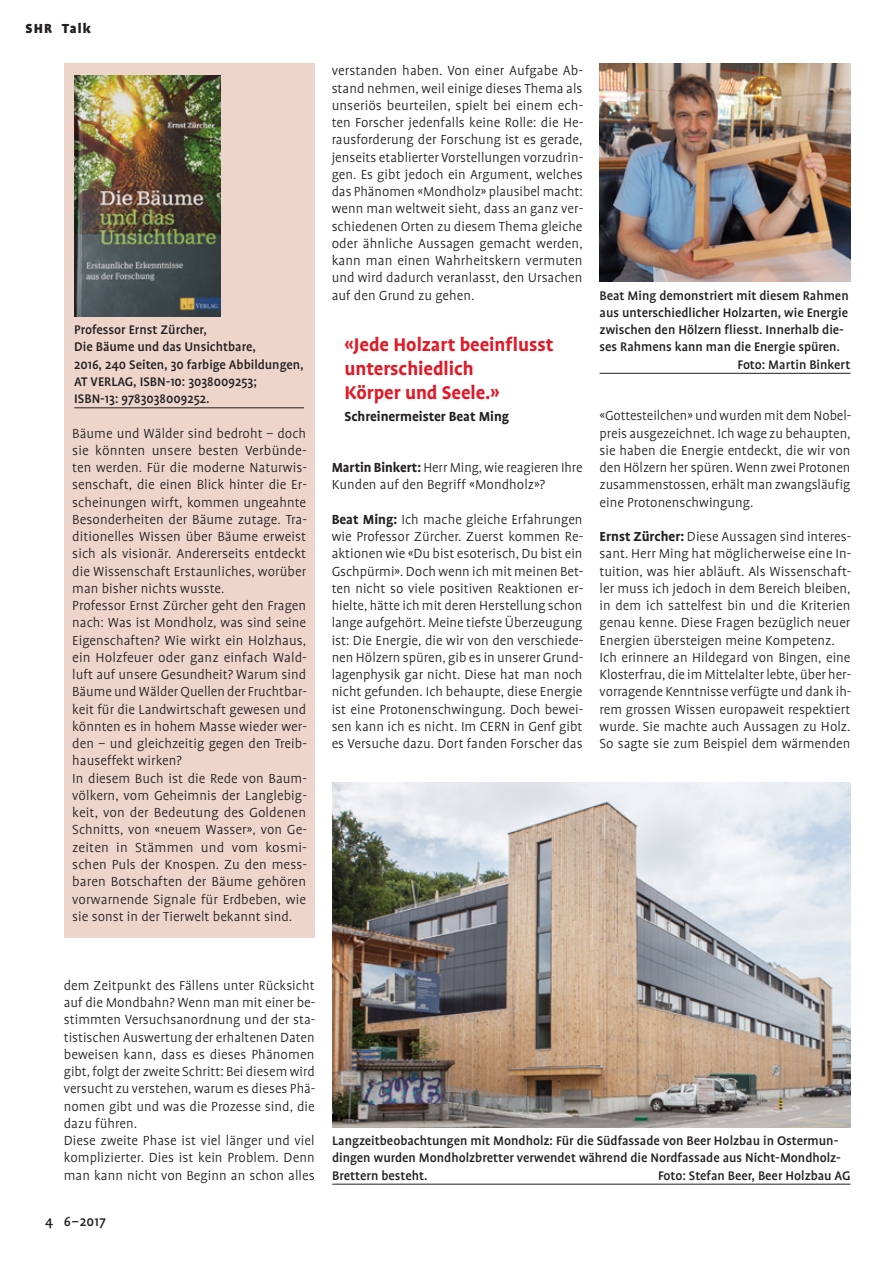
<style>
.page{position:relative;width:893px;height:1263px;background:#fff}
.page>*{position:absolute;margin:0;border:0;box-sizing:border-box;transform-origin:0 0}
.t1{font:700 21px/24px "Profile";letter-spacing:-.005em;color:#e21926}
.t2{font:300 15px/17.2px "Profile";letter-spacing:.005em;color:#231f20}
.t3{font:700 15px "Profile";letter-spacing:-.005em;color:#231f20}
.t4{font:500 15px "Profile";color:#231f20}
.t5{font:900 15px "Profile";letter-spacing:.075em;color:#231f20}
.t6{font:500 14.25px/17.2px "Profile";color:#231f20}
.s1{font-weight:700}
</style>
<div class="page">
<div style="left:64px;top:64px;width:251px;height:874px;background:#eed5cb"></div>
<hr style="left:74px;top:407px;width:230px;height:1px;background:#231f20">
<img style="left:600px;top:64px;width:250px;height:217px">
<img style="left:333px;top:782px;width:518px;height:346px">
<hr style="left:332px;top:1184px;width:518px;height:1px;background:#231f20">
<hr style="left:600px;top:373px;width:250px;height:1px;background:#231f20">
<img style="left:75px;top:75px;width:146px;height:241px">
<p class="t5" style="left:26px;top:20px;width:67px">SHR Talk</p>
<p class="t6" style="left:74px;top:321px;width:231px">Professor Ernst Zürcher,<br>Die Bäume und das Unsichtbare,<br>2016, 240 Seiten, 30 farbige Abbildungen,<br>AT VERLAG, ISBN-10: 3038009253;<br>ISBN-13: 9783038009252.</p>
<p class="t2" style="left:72px;top:425px;width:236px">Bäume und Wälder sind bedroht – doch sie könnten unsere besten Verbünde&shy;ten werden. Für die moderne Naturwis&shy;senschaft, die einen Blick hinter die Er&shy;scheinungen wirft, kommen ungeahnte Besonderheiten der Bäume zutage. Tra&shy;ditionelles Wissen über Bäume erweist sich als visionär. Andererseits entdeckt die Wissenschaft Erstaunliches, worüber man bisher nichts wusste.<br>Professor Ernst Zürcher geht den Fragen nach: Was ist Mondholz, was sind seine Eigenschaften? Wie wirkt ein Holzhaus, ein Holzfeuer oder ganz einfach Wald&shy;luft auf unsere Gesundheit? Warum sind Bäume und Wälder Quellen der Fruchtbar&shy;keit für die Landwirtschaft gewesen und könnten es in hohem Masse wieder wer&shy;den – und gleichzeitig gegen den Treib&shy;hauseffekt wirken?<br>In diesem Buch ist die Rede von Baum&shy;völkern, vom Geheimnis der Langlebig&shy;keit, von der Bedeutung des Goldenen Schnitts, von «neuem Wasser», von Ge&shy;zeiten in Stämmen und vom kosmi&shy;schen Puls der Knospen. Zu den mess&shy;baren Botschaften der Bäume gehören vorwarnende Signale für Erdbeben, wie sie sonst in der Tierwelt bekannt sind.</p>
<p class="t2" style="left:332px;top:62px;width:253px;text-align:justify">verstanden haben. Von einer Aufgabe Ab&shy;stand nehmen, weil einige dieses Thema als unseriös beurteilen, spielt bei einem ech&shy;ten Forscher jedenfalls keine Rolle: die He&shy;rausforderung der Forschung ist es gerade, jenseits etablierter Vorstellungen vorzudrin&shy;gen. Es gibt jedoch ein Argument, welches das Phänomen «Mondholz» plausibel macht: wenn man weltweit sieht, dass an ganz ver&shy;schiedenen Orten zu diesem Thema gleiche oder ähnliche Aussagen gemacht werden, kann man einen Wahrheitskern vermuten und wird dadurch veranlasst, den Ursachen auf den Grund zu gehen.</p>
<h1 class="t1" style="left:344px;top:332px;width:211px">«Jede Holzart beeinflusst unterschiedlich<br>Körper und Seele.»</h1>
<p class="t3" style="left:344px;top:408px;width:166px">Schreinermeister Beat Ming</p>
<p class="t2" style="left:332px;top:459px;width:252px"><span class="s1">Martin Binkert:</span> Herr Ming, wie reagieren Ihre<br>Kunden auf den Begriff «Mondholz»?</p>
<p class="t2" style="left:332px;top:511px;width:253px;text-align:justify"><span class="s1">Beat Ming:</span> Ich mache gleiche Erfahrungen wie Professor Zürcher. Zuerst kommen Re&shy;aktionen wie «Du bist esoterisch, Du bist ein Gschpürmi». Doch wenn ich mit meinen Bet&shy;ten nicht so viele positiven Reaktionen er&shy;hielte, hätte ich mit deren Herstellung schon lange aufgehört. Meine tiefste Überzeugung ist: Die Energie, die wir von den verschiede&shy;nen Hölzern spüren, gib es in unserer Grund&shy;lagenphysik gar nicht. Diese hat man noch nicht gefunden. Ich behaupte, diese Energie ist eine Protonenschwingung. Doch bewei&shy;sen kann ich es nicht. Im CERN in Genf gibt es Versuche dazu. Dort fanden Forscher das</p>
<p class="t6" style="left:600px;top:287px;width:251px">Beat Ming demonstriert mit diesem Rahmen</p>
<p class="t6" style="left:600px;top:304px;width:250px">aus unterschiedlicher Holzarten, wie Energie</p>
<p class="t6" style="left:600px;top:321px;width:246px">zwischen den Hölzern fliesst. Innerhalb die-</p>
<p class="t6" style="left:600px;top:338px;width:242px">ses Rahmens kann man die Energie spüren.</p>
<p class="t6" style="left:737px;top:356px;width:115px">Foto: Martin Binkert</p>
<p class="t2" style="left:600px;top:407px;width:253px;text-align:justify">«Gottesteilchen» und wurden mit dem Nobel&shy;preis ausgezeichnet. Ich wage zu behaupten, sie haben die Energie entdeckt, die wir von den Hölzern her spüren. Wenn zwei Protonen zusammenstossen, erhält man zwangsläufig eine Protonenschwingung.</p>
<p class="t2" style="left:600px;top:528px;width:253px"><span class="s1">Ernst Zürcher:</span> Diese Aussagen sind interes&shy;sant. Herr Ming hat möglicherweise eine In&shy;tuition, was hier abläuft. Als Wissenschaft&shy;ler muss ich jedoch in dem Bereich bleiben, in dem ich sattelfest bin und die Kriterien genau kenne. Diese Fragen bezüglich neuer Energien übersteigen meine Kompetenz.<br>Ich erinnere an Hildegard von Bingen, eine Klosterfrau, die im Mittelalter lebte, über her&shy;vorragende Kenntnisse verfügte und dank ih&shy;rem grossen Wissen europaweit respektiert wurde. Sie machte auch Aussagen zu Holz.<br>So sagte sie zum Beispiel dem wärmenden</p>
<p class="t2" style="left:64px;top:977px;width:253px">dem Zeitpunkt des Fällens unter Rücksicht auf die Mondbahn? Wenn man mit einer be&shy;stimmten Versuchsanordnung und der sta&shy;tistischen Auswertung der erhaltenen Daten beweisen kann, dass es dieses Phänomen gibt, folgt der zweite Schritt: Bei diesem wird versucht zu verstehen, warum es dieses Phä&shy;nomen gibt und was die Prozesse sind, die dazu führen.<br>Diese zweite Phase ist viel länger und viel komplizierter. Dies ist kein Problem. Denn man kann nicht von Beginn an schon alles</p>
<p class="t4" style="left:45px;top:1213px;width:62px">4 6–2017</p>
<p class="t6" style="left:332px;top:1132px;width:509px;text-align:justify">Langzeitbeobachtungen mit Mondholz: Für die Südfassade von Beer Holzbau in Ostermun&shy;dingen wurden Mondholzbretter verwendet während die Nordfassade aus Nicht-Mondholz-Brettern besteht.</p>
<p class="t6" style="left:658px;top:1166px;width:194px">Foto: Stefan Beer, Beer Holzbau AG</p>
</div>
